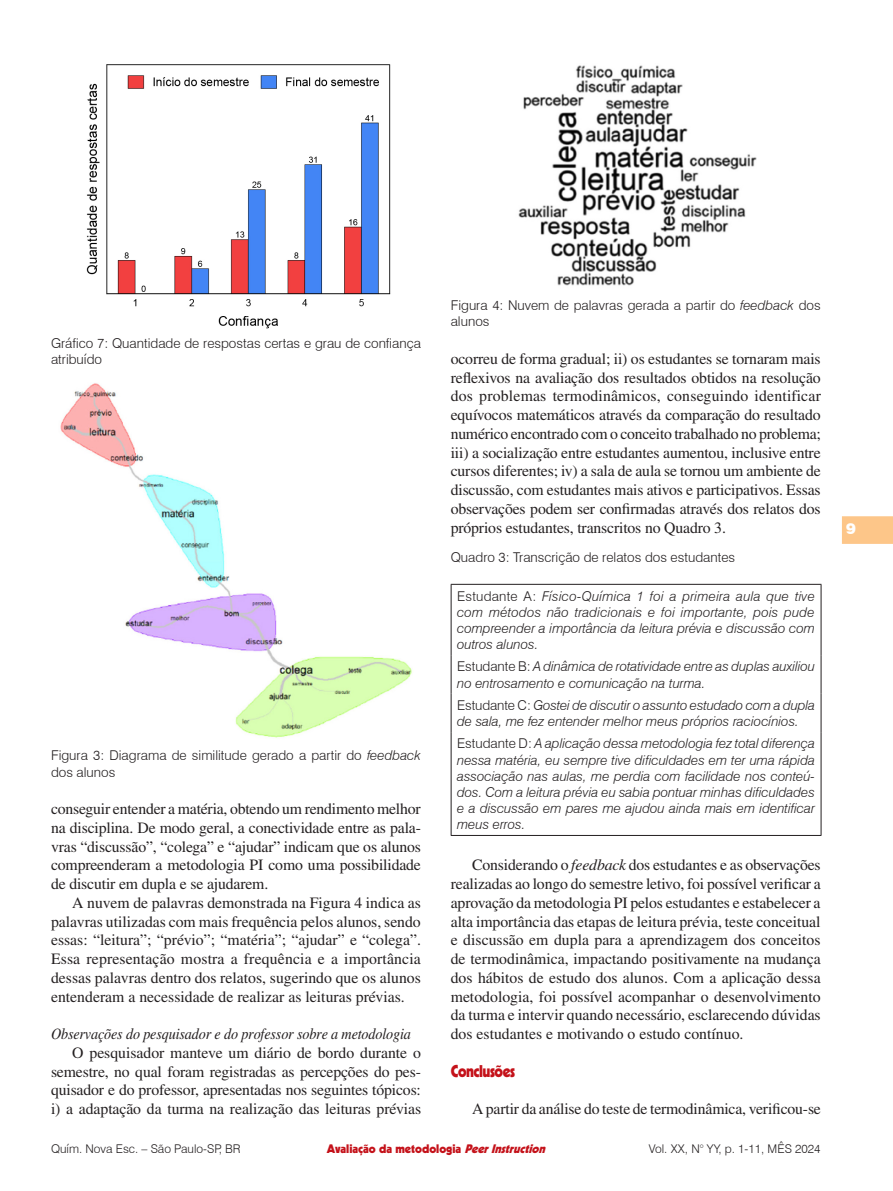
<style>
.page{position:relative;width:893px;height:1191px;background:#fff}
.page>*{position:absolute;margin:0;border:0;box-sizing:border-box;transform-origin:0 0}
.Seção{font:900 16.5px "Kabel LT Std";letter-spacing:-.03em;color:#c4121a;scale:.9 1}
.t1{font:15.75px/18.8px "Times LT Std";letter-spacing:-.01em;color:#231f20;text-align:justify}
.Sub_sub_seção{font:italic 15.75px "Times LT Std";letter-spacing:-.01em;color:#231f20;scale:.9 1}
.t2{font:900 15px "Swiss 721 BT";color:#fff}
.Tabela{font:italic 300 13.5px/16.2px "Swiss 721 BT";color:#231f20;text-align:justify}
.Figura{font:300 13.5px/16.2px "Swiss 721 BT";color:#231f20}
.Tabela-2{font:300 13.5px "Swiss 721 BT";color:#231f20}
.t3{font:300 12px "Swiss 721 BT";color:#231f20}
.t4{font:900 12px "Kabel LT Std";color:#c4121a}
.s1{font-style:italic}
.s2{font-style:normal}
</style>
<div class="page">
<svg style="left:842px;top:516px;width:51px;height:28px"></svg>
<img style="left:86px;top:64px;width:305px;height:265px">
<img style="left:60px;top:383px;width:352px;height:355px">
<img style="left:518px;top:65px;width:238px;height:221px">
<hr style="left:451px;top:584px;width:370px;height:1px;background:#231f20">
<hr style="left:451px;top:584px;width:1px;height:71px;background:#231f20">
<hr style="left:821px;top:584px;width:1px;height:71px;background:#231f20">
<hr style="left:451px;top:655px;width:1px;height:38px;background:#231f20">
<hr style="left:821px;top:655px;width:1px;height:38px;background:#231f20">
<hr style="left:451px;top:693px;width:1px;height:39px;background:#231f20">
<hr style="left:821px;top:693px;width:1px;height:39px;background:#231f20">
<hr style="left:451px;top:732px;width:1px;height:103px;background:#231f20">
<hr style="left:821px;top:732px;width:1px;height:103px;background:#231f20">
<hr style="left:451px;top:835px;width:370px;height:1px;background:#231f20">
<p class="Figura" style="left:51px;top:335px;width:371px">Gráfico 7: Quantidade de respostas certas e grau de confiança atribuído</p>
<p class="Figura" style="left:51px;top:747px;width:371px">Figura 3: Diagrama de similitude gerado a partir do <span class="s1">feedback </span>dos alunos</p>
<p class="t1" style="left:51px;top:799px;width:371px">conseguir entender a matéria, obtendo um rendimento melhor na disciplina. De modo geral, a conectividade entre as pala&shy;vras “discussão”, “colega” e “ajudar” indicam que os alunos compreenderam a metodologia PI como uma possibilidade de discutir em dupla e se ajudarem.</p>
<p class="t1" style="left:51px;top:893px;width:371px;text-indent:21px">A nuvem de palavras demonstrada na Figura 4 indica as palavras utilizadas com mais frequência pelos alunos, sendo essas: “leitura”; “prévio”; “matéria”; “ajudar” e “colega”.<br>Essa representação mostra a frequência e a importância dessas palavras dentro dos relatos, sugerindo que os alunos entenderam a necessidade de realizar as leituras prévias.</p>
<p class="Sub_sub_seção" style="left:51px;top:1025px;width:402px">Observações do pesquisador e do professor sobre a metodologia</p>
<p class="t1" style="left:51px;top:1043px;width:372px;text-indent:21px">O pesquisador manteve um diário de bordo durante o semestre, no qual foram registradas as percepções do pes&shy;quisador e do professor, apresentadas nos seguintes tópicos: i) a adaptação da turma na realização das leituras prévias</p>
<p class="Figura" style="left:451px;top:297px;width:371px">Figura 4: Nuvem de palavras gerada a partir do <span class="s1">feedback</span> dos alunos</p>
<p class="t1" style="left:451px;top:349px;width:372px">ocorreu de forma gradual; ii) os estudantes se tornaram mais reflexivos na avaliação dos resultados obtidos na resolução dos problemas termodinâmicos, conseguindo identificar equívocos matemáticos através da comparação do resultado numérico encontrado com o conceito trabalhado no problema; iii) a socialização entre estudantes aumentou, inclusive entre cursos diferentes; iv) a sala de aula se tornou um ambiente de discussão, com estudantes mais ativos e participativos. Essas observações podem ser confirmadas através dos relatos dos próprios estudantes, transcritos no Quadro 3.</p>
<p class="Tabela-2" style="left:451px;top:549px;width:286px">Quadro 3: Transcrição de relatos dos estudantes</p>
<p class="Tabela" style="left:457px;top:587px;width:359px"><span class="s2">Estudante A:</span> Físico-Química 1 foi a primeira aula que tive com métodos não tradicionais e foi importante, pois pude compreender a importância da leitura prévia e discussão com outros alunos.</p>
<p class="Tabela" style="left:457px;top:658px;width:359px"><span class="s2">Estudante B:</span> A dinâmica de rotatividade entre as duplas auxiliou no entrosamento e comunicação na turma.</p>
<p class="Tabela" style="left:457px;top:697px;width:359px"><span class="s2">Estudante C:</span> Gostei de discutir o assunto estudado com a dupla de sala, me fez entender melhor meus próprios raciocínios.</p>
<p class="Tabela" style="left:457px;top:735px;width:360px"><span class="s2">Estudante D:</span> A aplicação dessa metodologia fez total diferença nessa matéria, eu sempre tive dificuldades em ter uma rápida associação nas aulas, me perdia com facilidade nos conteú&shy;dos. Com a leitura prévia eu sabia pontuar minhas dificuldades e a discussão em pares me ajudou ainda mais em identificar meus erros.</p>
<p class="t1" style="left:451px;top:855px;width:372px;text-indent:21px">Considerando o <span class="s1">feedback</span> dos estudantes e as observações realizadas ao longo do semestre letivo, foi possível verificar a aprovação da metodologia PI pelos estudantes e estabelecer a alta importância das etapas de leitura prévia, teste conceitual e discussão em dupla para a aprendizagem dos conceitos de termodinâmica, impactando positivamente na mudança dos hábitos de estudo dos alunos. Com a aplicação dessa metodologia, foi possível acompanhar o desenvolvimento da turma e intervir quando necessário, esclarecendo dúvidas dos estudantes e motivando o estudo contínuo.</p>
<p class="Seção" style="left:451px;top:1060px;width:73px">Conclusões</p>
<p class="t1" style="left:472px;top:1099px;width:350px">A partir da análise do teste de termodinâmica, verificou-se</p>
<p class="t3" style="left:51px;top:1141px;width:191px">Quím. Nova Esc. – São Paulo-SP, BR</p>
<p class="t3" style="left:649px;top:1141px;width:173px">Vol. XX, N° YY, p. 1-11, MÊS 2024</p>
<p class="t4" style="left:327px;top:1141px;width:223px">Avaliação da metodologia <span class="s1">PeerInstruction</span></p>
<p class="t2" style="left:846px;top:519px;width:11px">9</p>
</div>
